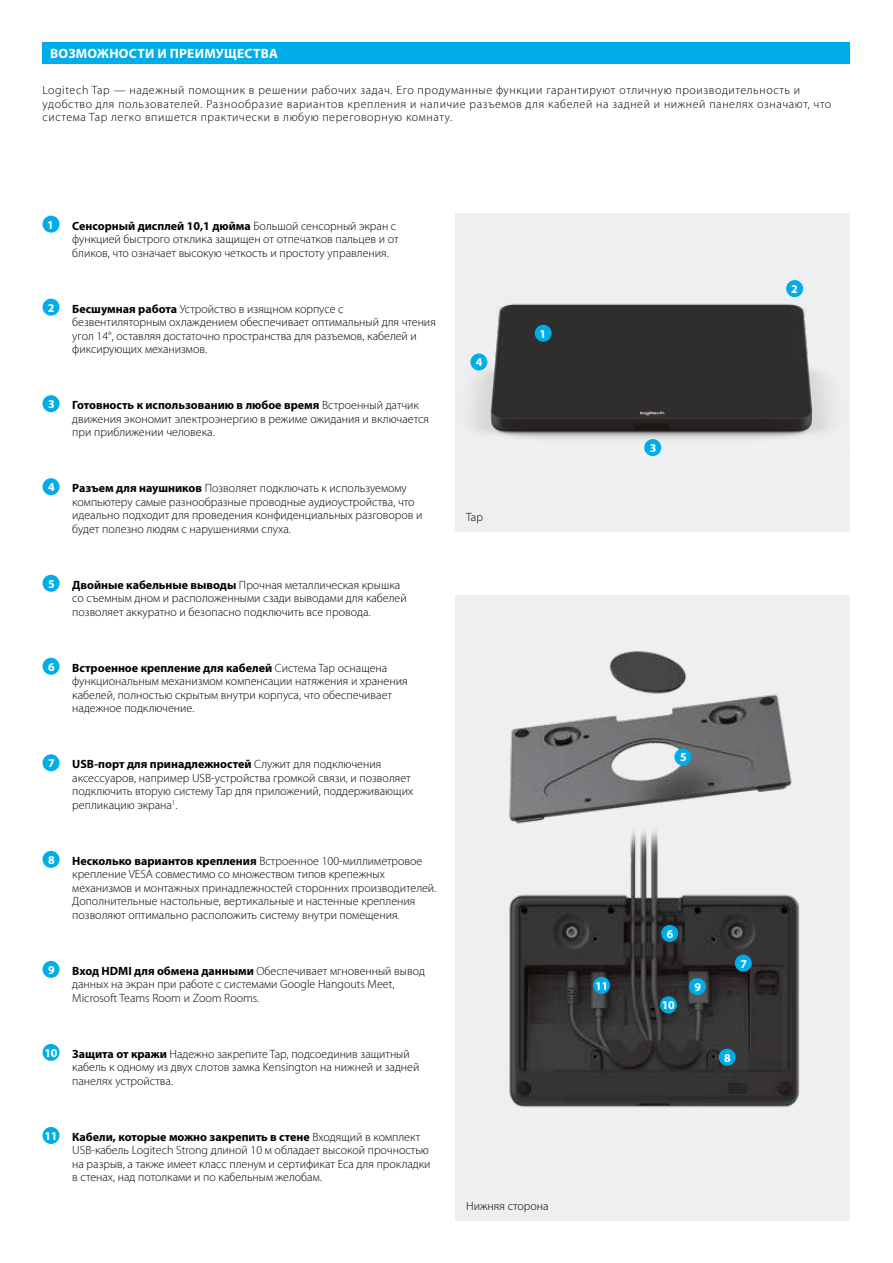
<style>
.page{position:relative;width:893px;height:1263px;background:#fff}
.page>*{position:absolute;margin:0;border:0;box-sizing:border-box;transform-origin:0 0}
.t1{font:700 13.5px "Myriad Pro";letter-spacing:.02em;color:#fff}
.t2{font:300 12px/13.5px "Myriad Pro";color:#000}
.t3{font:300 12px/13.5px "Myriad Pro";letter-spacing:.05em;color:#000}
.t4{font:700 12px "Myriad Pro";color:#fff}
.s1{font-weight:700}
.s2{font-weight:700;color:#fff}
</style>
<div class="page">
<img style="left:455px;top:213px;width:395px;height:318px">
<img style="left:455px;top:595px;width:395px;height:625px">
<div style="left:43px;top:43px;width:807px;height:21px;background:#00ade9"></div>
<div style="left:43px;top:216px;width:17px;height:17px;background:#00ade9;border-radius:50%"></div>
<div style="left:43px;top:299px;width:17px;height:17px;background:#00ade9;border-radius:50%"></div>
<div style="left:43px;top:395px;width:17px;height:17px;background:#00ade9;border-radius:50%"></div>
<div style="left:43px;top:478px;width:17px;height:17px;background:#00ade9;border-radius:50%"></div>
<div style="left:43px;top:575px;width:17px;height:17px;background:#00ade9;border-radius:50%"></div>
<div style="left:43px;top:658px;width:17px;height:17px;background:#00ade9;border-radius:50%"></div>
<div style="left:43px;top:754px;width:17px;height:17px;background:#00ade9;border-radius:50%"></div>
<div style="left:43px;top:851px;width:17px;height:17px;background:#00ade9;border-radius:50%"></div>
<div style="left:43px;top:961px;width:17px;height:17px;background:#00ade9;border-radius:50%"></div>
<div style="left:43px;top:1044px;width:17px;height:17px;background:#00ade9;border-radius:50%"></div>
<div style="left:43px;top:1127px;width:17px;height:17px;background:#00ade9;border-radius:50%"></div>
<div style="left:535px;top:325px;width:17px;height:17px;background:#00ade9;border-radius:50%"></div>
<div style="left:786px;top:280px;width:17px;height:17px;background:#00ade9;border-radius:50%"></div>
<div style="left:644px;top:439px;width:17px;height:17px;background:#00ade9;border-radius:50%"></div>
<div style="left:470px;top:353px;width:17px;height:17px;background:#00ade9;border-radius:50%"></div>
<div style="left:674px;top:748px;width:17px;height:17px;background:#00ade9;border-radius:50%"></div>
<div style="left:661px;top:925px;width:17px;height:17px;background:#00ade9;border-radius:50%"></div>
<div style="left:735px;top:955px;width:17px;height:17px;background:#00ade9;border-radius:50%"></div>
<div style="left:719px;top:1049px;width:17px;height:17px;background:#00ade9;border-radius:50%"></div>
<div style="left:689px;top:978px;width:17px;height:17px;background:#00ade9;border-radius:50%"></div>
<div style="left:660px;top:996px;width:17px;height:17px;background:#00ade9;border-radius:50%"></div>
<div style="left:593px;top:977px;width:17px;height:17px;background:#00ade9;border-radius:50%"></div>
<p class="t1" style="left:50px;top:45px;width:229px">ВОЗМОЖНОСТИ И ПРЕИМУЩЕСТВА</p>
<p class="t3" style="left:43px;top:83px;width:790px">Logitech Tap — надежный помощник в решении рабочих задач. Его продуманные функции гарантируют отличную производительность и удобство для пользователей. Разнообразие вариантов крепления и наличие разъемов для кабелей на задней и нижней панелях означают, что система Tap легко впишется практически в любую переговорную комнату.</p>
<p class="t4" style="left:47px;top:217px;width:8px">1</p>
<p class="t2" style="left:72px;top:219px;width:328px"><span class="s1">Сенсорный дисплей 10,1 дюйма</span> Большой сенсорный экран с функцией быстрого отклика защищен от отпечатков пальцев и от бликов, что означает высокую четкость и простоту управления.</p>
<p class="t4" style="left:48px;top:300px;width:8px">2</p>
<p class="t2" style="left:72px;top:302px;width:365px"><span class="s1">Бесшумная работа</span> Устройство в изящном корпусе с безвентиляторным охлаждением обеспечивает оптимальный для чтения угол 14°, оставляя достаточно пространства для разъемов, кабелей и фиксирующих механизмов.</p>
<p class="t4" style="left:48px;top:396px;width:8px">3</p>
<p class="t2" style="left:72px;top:399px;width:358px"><span class="s1">Готовность к использованию в любое время</span> Встроенный датчик движения экономит электроэнергию в режиме ожидания и включается при приближении человека.</p>
<p class="t4" style="left:48px;top:479px;width:8px">4</p>
<p class="t2" style="left:72px;top:482px;width:352px"><span class="s1">Разъем для наушников</span> Позволяет подключать к используемому компьютеру самые разнообразные проводные аудиоустройства, что идеально подходит для проведения конфиденциальных разговоров и будет полезно людям с нарушениями слуха.</p>
<p class="t4" style="left:48px;top:576px;width:8px">5</p>
<p class="t2" style="left:72px;top:578px;width:336px"><span class="s1">Двойные кабельные выводы</span> Прочная металлическая крышка со съемным дном и расположенными сзади выводами для кабелей позволяет аккуратно и безопасно подключить все провода.</p>
<p class="t4" style="left:48px;top:659px;width:8px">6</p>
<p class="t2" style="left:72px;top:661px;width:337px"><span class="s1">Встроенное крепление для кабелей</span> Система Tap оснащена функциональным механизмом компенсации натяжения и хранения кабелей, полностью скрытым внутри корпуса, что обеспечивает надежное подключение.</p>
<p class="t4" style="left:48px;top:755px;width:8px">7</p>
<p class="t2" style="left:72px;top:758px;width:342px"><span class="s1">USB-порт для принадлежностей</span> Служит для подключения аксессуаров, например USB-устройства громкой связи, и позволяет подключить вторую систему Tap для приложений, поддерживающих репликацию экрана<sup>1</sup>.</p>
<p class="t4" style="left:48px;top:852px;width:8px">8</p>
<p class="t2" style="left:72px;top:854px;width:366px"><span class="s1">Несколько вариантов крепления</span> Встроенное 100-миллиметровое крепление VESA совместимо со множеством типов крепежных механизмов и монтажных принадлежностей сторонних производителей.<br>Дополнительные настольные, вертикальные и настенные крепления позволяют оптимально расположить систему внутри помещения.</p>
<p class="t4" style="left:48px;top:962px;width:8px">9</p>
<p class="t2" style="left:72px;top:964px;width:354px"><span class="s1">Вход HDMI для обмена данными</span> Обеспечивает мгновенный вывод данных на экран при работе с системами Google Hangouts Meet,<br>Microsoft Teams Room и Zoom Rooms.</p>
<p class="t2" style="left:72px;top:1047px;width:349px;text-indent:-28px"><span class="s2">10</span> <span class="s1">Защита от кражи</span> Надежно закрепите Tap, подсоединив защитный кабель к одному из двух слотов замка Kensington на нижней и задней панелях устройства.</p>
<p class="t2" style="left:72px;top:1130px;width:360px;text-indent:-28px"><span class="s2">11</span> <span class="s1">Кабели, которые можно закрепить в стене</span> Входящий в комплект USB-кабель Logitech Strong длиной 10 м обладает высокой прочностью на разрыв, а также имеет класс пленум и сертификат Eca для прокладки в стенах, над потолками и по кабельным желобам.</p>
<p class="t4" style="left:476px;top:355px;width:8px">4</p>
<p class="t4" style="left:539px;top:326px;width:8px">1</p>
<p class="t2" style="left:466px;top:510px;width:18px">Tap</p>
<p class="t2" style="left:466px;top:1199px;width:84px">Нижняя сторона</p>
<p class="t4" style="left:650px;top:440px;width:8px">3</p>
<p class="t4" style="left:791px;top:281px;width:8px">2</p>
<p class="t4" style="left:680px;top:749px;width:8px">5</p>
<p class="t4" style="left:595px;top:978px;width:15px">11</p>
<p class="t4" style="left:667px;top:926px;width:8px">6</p>
<p class="t4" style="left:662px;top:997px;width:15px">10</p>
<p class="t4" style="left:694px;top:979px;width:8px">9</p>
<p class="t4" style="left:740px;top:956px;width:8px">7</p>
<p class="t4" style="left:724px;top:1050px;width:8px">8</p>
</div>
